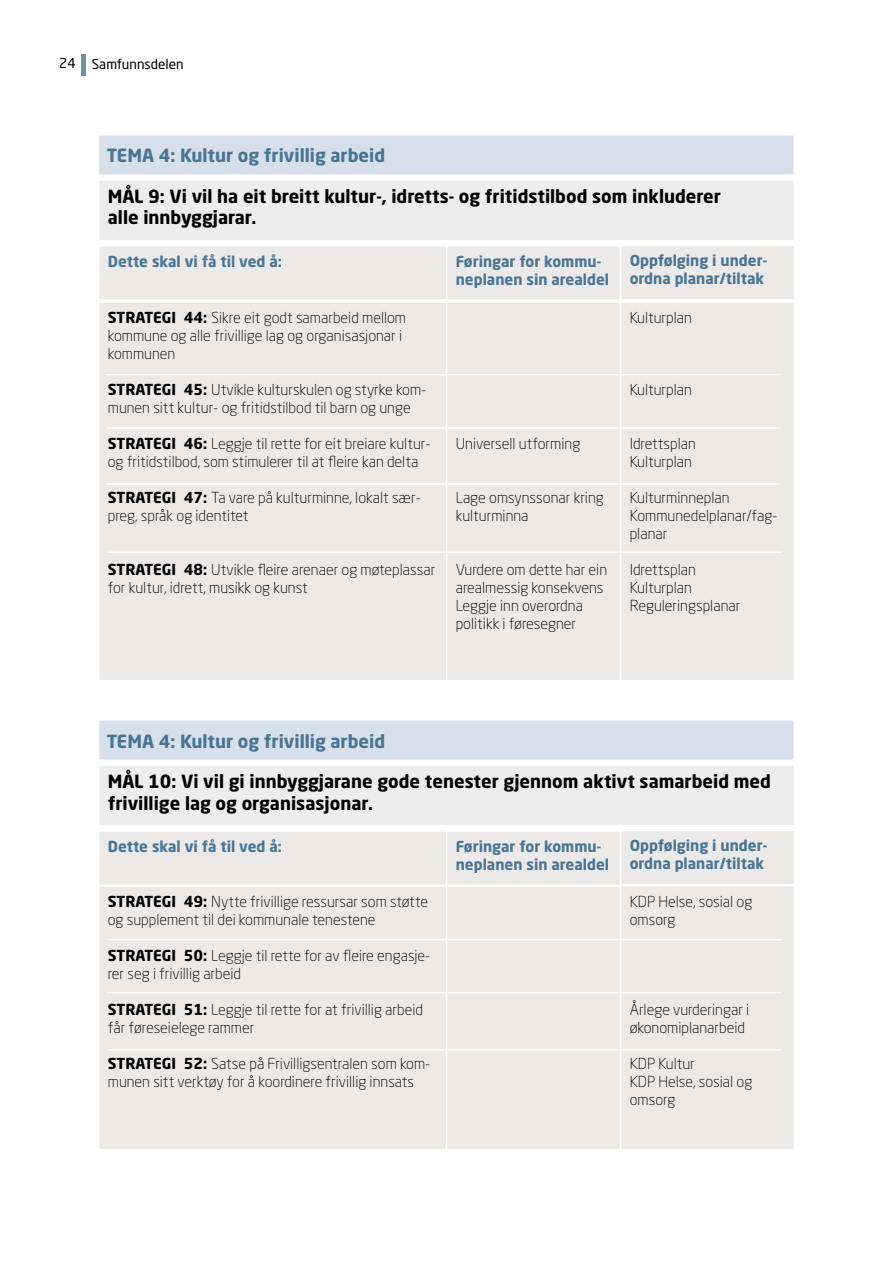
<style>
.page{position:relative;width:893px;height:1263px;background:#fff}
.page>*{position:absolute;margin:0;border:0;box-sizing:border-box;transform-origin:0 0}
.t1{font:700 18px/21.6px "Neo Sans Std";color:#000}
.t2{font:700 18px "Neo Sans Std";color:#497593}
.t3{font:300 15px/18px "Neo Sans Std";color:#000}
.t4{font:700 15px/18px "Neo Sans Std";color:#497593}
.t5{font:13.5px "Neo Sans Std";color:#000}
.s1{font-weight:700}
</style>
<div class="page">
<div style="left:81px;top:54px;width:5px;height:21px;background:#6f90a7"></div>
<div style="left:620px;top:886px;width:174px;height:264px;background:#ece9e9"></div>
<div style="left:620px;top:885px;width:175px;height:265px;border:2px solid #fff"></div>
<div style="left:446px;top:885px;width:175px;height:265px;background:#ece9e9;border:2px solid #fff"></div>
<div style="left:99px;top:886px;width:347px;height:264px;background:#ece9e9"></div>
<div style="left:98px;top:885px;width:349px;height:265px;border:2px solid #fff"></div>
<hr style="left:108px;top:939px;width:674px;height:1px;background:#fff">
<div style="left:620px;top:302px;width:174px;height:379px;background:#ece9e9"></div>
<div style="left:620px;top:301px;width:175px;height:380px;border:2px solid #fff"></div>
<div style="left:446px;top:302px;width:174px;height:379px;background:#ece9e9"></div>
<div style="left:446px;top:302px;width:175px;height:379px;border:2px solid #fff"></div>
<div style="left:99px;top:302px;width:347px;height:379px;background:#ece9e9"></div>
<div style="left:98px;top:302px;width:349px;height:379px;border:2px solid #fff"></div>
<hr style="left:106px;top:374px;width:675px;height:1px;background:#fff">
<hr style="left:106px;top:427px;width:675px;height:2px;background:#fff">
<hr style="left:105px;top:483px;width:675px;height:2px;background:#fff">
<hr style="left:108px;top:552px;width:674px;height:1px;background:#fff">
<hr style="left:107px;top:992px;width:674px;height:1px;background:#fff">
<div style="left:98px;top:134px;width:697px;height:42px;background:#d7e0ea;border:2px solid #fff"></div>
<div style="left:99px;top:180px;width:695px;height:61px;background:#ededed"></div>
<div style="left:98px;top:179px;width:697px;height:62px;border:2px solid #fff"></div>
<div style="left:620px;top:245px;width:174px;height:55px;background:#ece9e9"></div>
<div style="left:620px;top:245px;width:175px;height:55px;border:2px solid #fff"></div>
<div style="left:446px;top:246px;width:174px;height:54px;background:#ece9e9"></div>
<div style="left:446px;top:245px;width:175px;height:56px;border:2px solid #fff"></div>
<div style="left:99px;top:246px;width:347px;height:54px;background:#ece9e9"></div>
<div style="left:98px;top:245px;width:349px;height:56px;border:2px solid #fff"></div>
<hr style="left:108px;top:1049px;width:674px;height:1px;background:#fff">
<div style="left:98px;top:719px;width:697px;height:42px;background:#d7e0ea;border:2px solid #fff"></div>
<div style="left:99px;top:765px;width:695px;height:61px;background:#ededed"></div>
<div style="left:98px;top:764px;width:697px;height:63px;border:2px solid #fff"></div>
<div style="left:620px;top:831px;width:174px;height:54px;background:#ece9e9"></div>
<div style="left:620px;top:830px;width:175px;height:55px;border:2px solid #fff"></div>
<div style="left:446px;top:831px;width:174px;height:54px;background:#ece9e9"></div>
<div style="left:446px;top:830px;width:175px;height:56px;border:2px solid #fff"></div>
<div style="left:99px;top:831px;width:347px;height:54px;background:#ece9e9"></div>
<div style="left:98px;top:830px;width:349px;height:56px;border:2px solid #fff"></div>
<p class="t5" style="left:59px;top:55px;width:126px">24 Samfunnsdelen</p>
<p class="t2" style="left:107px;top:144px;width:280px">TEMA 4: Kultur og frivillig arbeid</p>
<p class="t1" style="left:108px;top:185px;width:615px">MÅL 9: Vi vil ha eit breitt kultur-, idretts- og fritidstilbod som inkluderer alle innbyggjarar.</p>
<p class="t4" style="left:630px;top:251px;width:139px">Oppfølging i under&shy;ordna planar/tiltak</p>
<p class="t4" style="left:108px;top:252px;width:176px">Dette skal vi få til ved å:</p>
<p class="t4" style="left:456px;top:252px;width:155px">Føringar for kommu&shy;neplanen sin arealdel</p>
<p class="t3" style="left:108px;top:308px;width:300px"><span class="s1">STRATEGI 44:</span> Sikre eit godt samarbeid mellom kommune og alle frivillige lag og organisasjonar i kommunen</p>
<p class="t3" style="left:108px;top:380px;width:320px"><span class="s1">STRATEGI 45:</span> Utvikle kulturskulen og styrke kom&shy;munen sitt kultur- og fritidstilbod til barn og unge</p>
<p class="t3" style="left:108px;top:434px;width:324px"><span class="s1">STRATEGI 46:</span> Leggje til rette for eit breiare kultur&shy;og fritidstilbod, som stimulerer til at fleire kan delta</p>
<p class="t3" style="left:108px;top:488px;width:315px"><span class="s1">STRATEGI 47:</span> Ta vare på kulturminne, lokalt sær&shy;preg, språk og identitet</p>
<p class="t3" style="left:108px;top:560px;width:329px"><span class="s1">STRATEGI 48:</span> Utvikle fleire arenaer og møteplassar for kultur, idrett, musikk og kunst</p>
<p class="t3" style="left:456px;top:434px;width:126px">Universell utforming</p>
<p class="t3" style="left:456px;top:488px;width:150px">Lage omsynssonar kring kulturminna</p>
<p class="t3" style="left:456px;top:560px;width:153px">Vurdere om dette har ein arealmessig konsekvens<br>Leggje inn overordna politikk i føresegner</p>
<p class="t3" style="left:630px;top:308px;width:64px">Kulturplan</p>
<p class="t3" style="left:630px;top:380px;width:64px">Kulturplan</p>
<p class="t3" style="left:630px;top:434px;width:68px">Idrettsplan<br>Kulturplan</p>
<p class="t3" style="left:630px;top:488px;width:149px">Kulturminneplan<br>Kommunedelplanar/fag&shy;planar</p>
<p class="t3" style="left:630px;top:560px;width:112px">Idrettsplan<br>Kulturplan<br>Reguleringsplanar</p>
<p class="t2" style="left:107px;top:729px;width:280px">TEMA 4: Kultur og frivillig arbeid</p>
<p class="t1" style="left:108px;top:770px;width:665px">MÅL 10: Vi vil gi innbyggjarane gode tenester gjennom aktivt samarbeid med frivillige lag og organisasjonar.</p>
<p class="t4" style="left:630px;top:836px;width:139px">Oppfølging i under&shy;ordna planar/tiltak</p>
<p class="t4" style="left:108px;top:837px;width:176px">Dette skal vi få til ved å:</p>
<p class="t4" style="left:456px;top:837px;width:155px">Føringar for kommu&shy;neplanen sin arealdel</p>
<p class="t3" style="left:108px;top:892px;width:322px"><span class="s1">STRATEGI 49:</span> Nytte frivillige ressursar som støtte og supplement til dei kommunale tenestene</p>
<p class="t3" style="left:108px;top:946px;width:324px"><span class="s1">STRATEGI 50:</span> Leggje til rette for av fleire engasje&shy;rer seg i frivillig arbeid</p>
<p class="t3" style="left:108px;top:1000px;width:317px"><span class="s1">STRATEGI 51:</span> Leggje til rette for at frivillig arbeid får føreseielege rammer</p>
<p class="t3" style="left:108px;top:1054px;width:324px"><span class="s1">STRATEGI 52:</span> Satse på Frivilligsentralen som kom&shy;munen sitt verktøy for å koordinere frivillig innsats</p>
<p class="t3" style="left:630px;top:892px;width:124px">KDP Helse, sosial og omsorg</p>
<p class="t3" style="left:630px;top:1000px;width:121px">Årlege vurderingar i økonomiplanarbeid</p>
<p class="t3" style="left:630px;top:1054px;width:124px">KDP Kultur<br>KDP Helse, sosial og omsorg</p>
</div>
